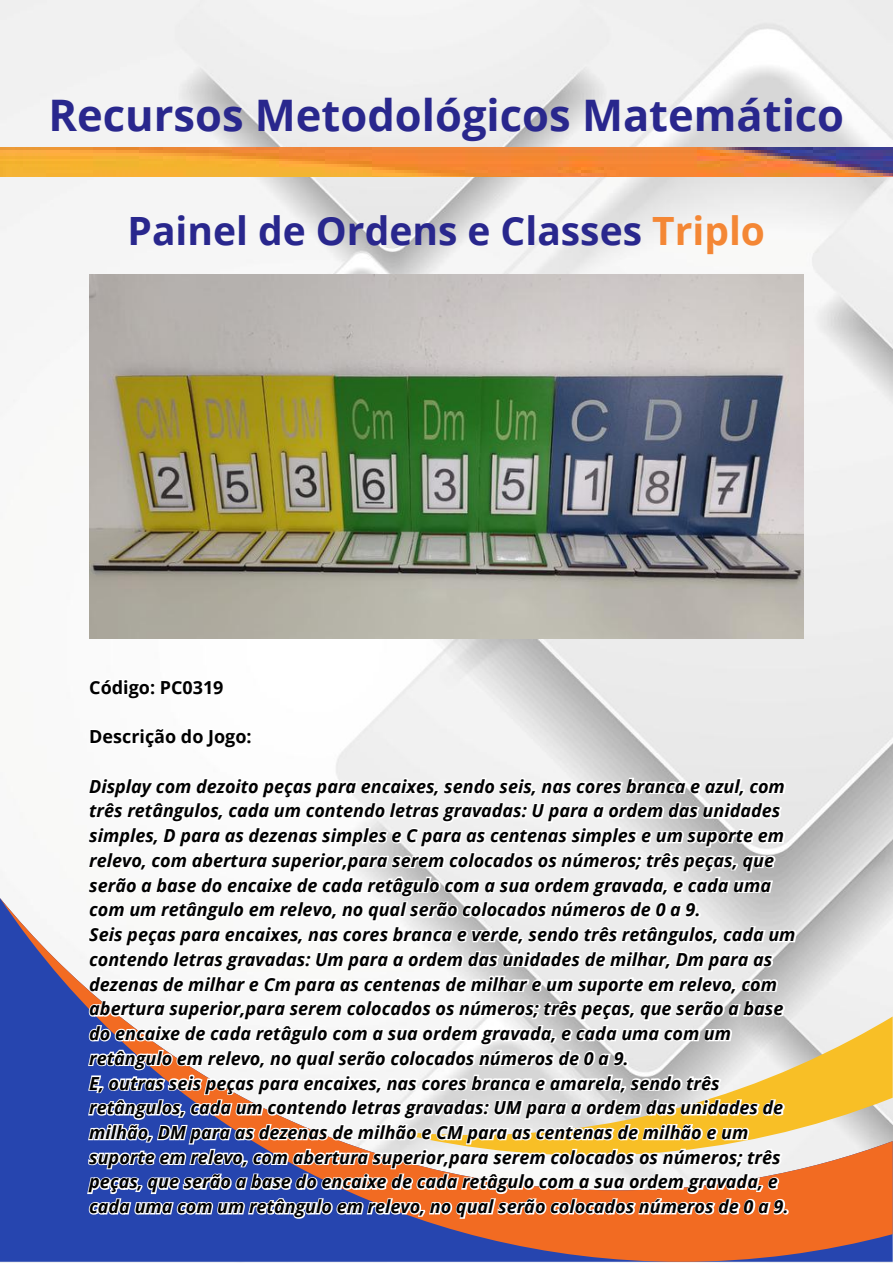
<style>
.page{position:relative;width:893px;height:1264px;background:#fff}
.page>*{position:absolute;margin:0;border:0;box-sizing:border-box;transform-origin:0 0}
.t1{font:700 43.5px "Open Sans";color:#29278d}
.t2{font:700 39px "Open Sans";color:#29278d}
.t3{font:italic 700 18px/24.8px "Open Sans";color:#000}
.t4{font:700 18px "Open Sans";color:#000}
.s1{color:#f48735}
</style>
<div class="page">
<img style="left:0;top:0;width:892px;height:1262px">
<svg style="left:0;top:897px;width:892px;height:364px;background:#786c9a"></svg>
<svg style="left:786px;top:1016px;width:106px;height:156px;fill:#f2bf26"></svg>
<img style="left:0;top:147px;width:892px;height:29px">
<img style="left:89px;top:274px;width:714px;height:364px">
<svg style="left:87px;top:677px;width:139px;height:24px"></svg>
<svg style="left:88px;top:726px;width:166px;height:24px"></svg>
<svg style="left:86px;top:775px;width:712px;height:333px"></svg>
<svg style="left:86px;top:1011px;width:700px;height:135px"></svg>
<svg style="left:86px;top:1036px;width:665px;height:110px"></svg>
<svg style="left:86px;top:1146px;width:704px;height:85px"></svg>
<h1 class="t1" style="left:48px;top:84px;width:797px">Recursos Metodológicos Matemático</h1>
<h2 class="t2" style="left:127px;top:203px;width:639px">Painel de Ordens e Classes <span class="s1">Triplo</span></h2>
<p class="t4" style="left:89px;top:674px;width:136px">Código: PC0319</p>
<p class="t4" style="left:89px;top:724px;width:164px">Descrição do Jogo:</p>
<p class="t3" style="left:89px;top:773px;width:707px">Display com dezoito peças para encaixes, sendo seis, nas cores branca e azul, com três retângulos, cada um contendo letras gravadas: U para a ordem das unidades simples, D para as dezenas simples e C para as centenas simples e um suporte em relevo, com abertura superior,para serem colocados os números; três peças, que serão a base do encaixe de cada retâgulo com a sua ordem gravada, e cada uma com um retângulo em relevo, no qual serão colocados números de 0 a 9.<br>Seis peças para encaixes, nas cores branca e verde, sendo três retângulos, cada um contendo letras gravadas: Um para a ordem das unidades de milhar, Dm para as dezenas de milhar e Cm para as centenas de milhar e um suporte em relevo, com abertura superior,para serem colocados os números; três peças, que serão a base do encaixe de cada retâgulo com a sua ordem gravada, e cada uma com um retângulo em relevo, no qual serão colocados números de 0 a 9.<br>E, outras seis peças para encaixes, nas cores branca e amarela, sendo três retângulos, cada um contendo letras gravadas: UM para a ordem das unidades de milhão, DM para as dezenas de milhão e CM para as centenas de milhão e um suporte em relevo, com abertura superior,para serem colocados os números; três peças, que serão a base do encaixe de cada retâgulo com a sua ordem gravada, e cada uma com um retângulo em relevo, no qual serão colocados números de 0 a 9.</p>
</div>
